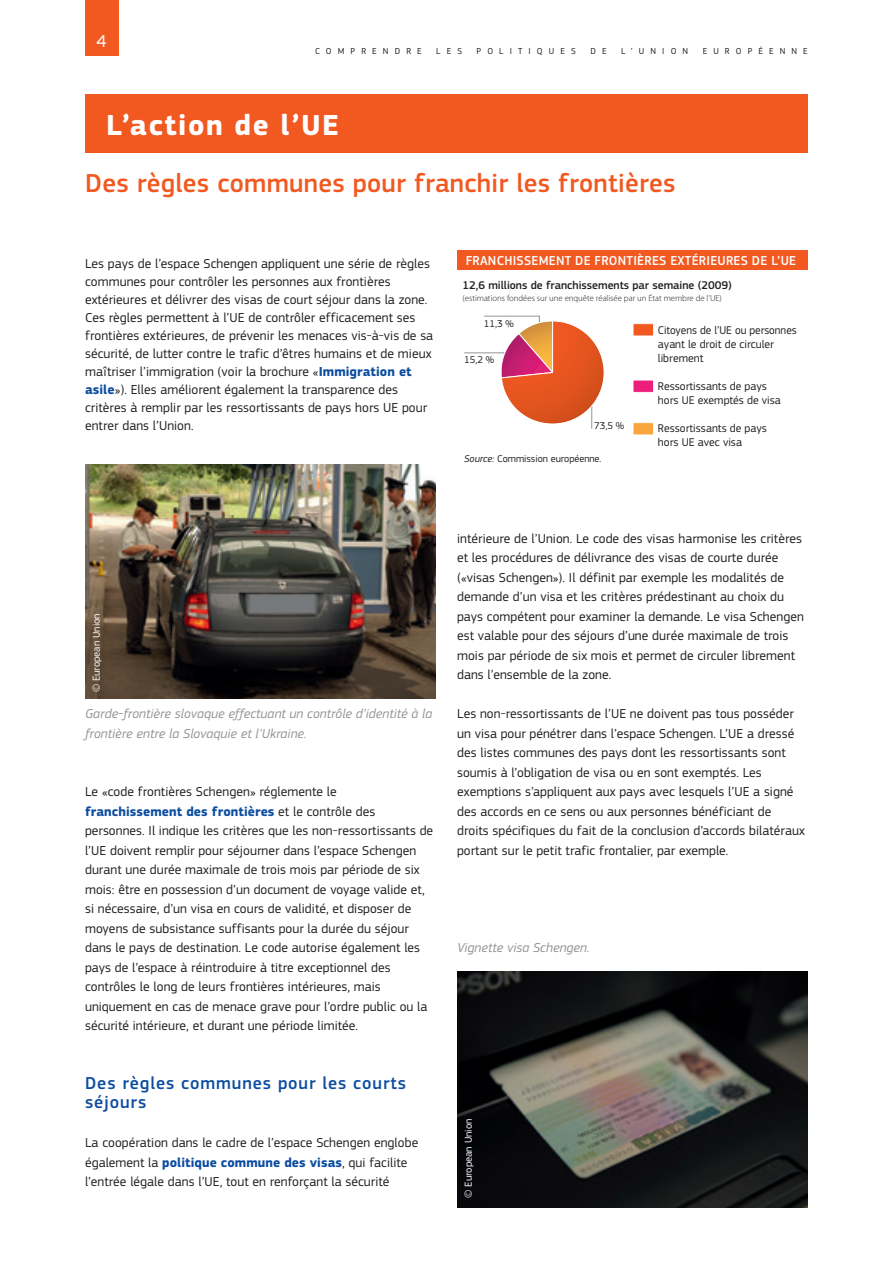
<style>
.page{position:relative;width:893px;height:1263px;background:#fff}
.page>*{position:absolute;margin:0;border:0;box-sizing:border-box;transform-origin:0 0}
.Heading01_neg{font:700 30px "EC Square Sans Pro";letter-spacing:.05em;color:#fff}
.Heading02{font:500 27px "EC Square Sans Pro";letter-spacing:.01em;color:#f15921}
.Heading03{font:500 18px/19.5px "EC Square Sans Pro";letter-spacing:.05em;color:#0d4da1}
.folio{font:18px "EC Square Sans Pro";color:#fff}
.BodyText{font:13.5px/19.5px "EC Square Sans Pro";letter-spacing:.005em;color:#231f20}
.legende_L{font:italic 13.5px/19.5px "EC Square Sans Pro";letter-spacing:.005em;color:#939598}
.Graph_Title{font:500 13.5px "EC Square Sans Pro";letter-spacing:.02em;color:#fff}
.t1{font:11.7px/14px "EC Square Sans Pro";color:#231f20}
.t2{font:500 11.7px "EC Square Sans Pro";color:#231f20}
.copyright{font:10.5px "EC Square Sans Pro";color:#fff}
.t3{font:10.2px "EC Square Sans Pro";color:#231f20}
.running_title_LEFT{font:9px "EC Square Sans Pro";color:#231f20}
.t4{font:300 8.7px "Myriad Pro";color:#231f20}
.s1{font-weight:700;color:#0d4da1}
.s2{font-style:italic}
</style>
<div class="page">
<div style="left:85px;top:0;width:33px;height:55px;background:#f15921"></div>
<img style="left:457px;top:972px;width:351px;height:236px">
<img style="left:85px;top:465px;width:351px;height:234px">
<div style="left:85px;top:94px;width:723px;height:59px;background:#f15921"></div>
<div style="left:457px;top:250px;width:351px;height:20px;background:#f15921"></div>
<hr style="left:591px;top:398px;width:1px;height:31px;background:#939598">
<hr style="left:464px;top:353px;width:59px;height:1px;background:#939598">
<svg style="left:483px;top:316px;width:121px;height:109px"></svg>
<div style="left:633px;top:324px;width:21px;height:12px;background:#f15921"></div>
<div style="left:633px;top:323px;width:21px;height:13px;border:1px solid #fff"></div>
<div style="left:633px;top:380px;width:21px;height:12px;background:#ee1e7b"></div>
<div style="left:633px;top:380px;width:21px;height:13px;border:1px solid #fff"></div>
<div style="left:633px;top:423px;width:21px;height:12px;background:#faa63f"></div>
<div style="left:633px;top:422px;width:21px;height:13px;border:1px solid #fff"></div>
<p class="folio" style="left:97px;top:30px;width:12px">4</p>
<p class="running_title_LEFT" style="left:315px;top:45px;width:23px">C omprendre</p>
<p class="running_title_LEFT" style="left:436px;top:45px;width:10px">les</p>
<p class="running_title_LEFT" style="left:477px;top:45px;width:11px">politiques</p>
<p class="running_title_LEFT" style="left:590px;top:45px;width:9px">de</p>
<p class="running_title_LEFT" style="left:621px;top:45px;width:40px">l ’Union</p>
<p class="running_title_LEFT" style="left:703px;top:45px;width:12px">européenne</p>
<p class="Heading01_neg" style="left:106px;top:107px;width:234px">L’action de l’UE</p>
<p class="Heading02" style="left:85px;top:167px;width:592px">Des règles communes pour franchir les frontières</p>
<p class="BodyText" style="left:85px;top:255px;width:350px;line-height:18px">Les pays de l’espace Schengen appliquent une série de règles communes pour contrôler les personnes aux frontières extérieures et délivrer des visas de court séjour dans la zone.<br>Ces règles permettent à l’UE de contrôler efficacement ses frontières extérieures, de prévenir les menaces vis‑à‑vis de sa sécurité, de lutter contre le trafic d’êtres humains et de mieux maîtriser l’immigration (voir la brochure «<span class="s1">Immigration et asile</span>»). Elles améliorent également la transparence des critères à remplir par les ressortissants de pays hors UE pour entrer dans l’Union.</p>
<p class="Graph_Title" style="left:466px;top:253px;width:332px">FRANCHISSEMENT DE FRONTIÈRES EXTÉRIEURES DE L’UE</p>
<p class="t2" style="left:463px;top:279px;width:271px">12,6 millions de franchissements par semaine (2009)</p>
<p class="t1" style="left:658px;top:323px;width:140px">Citoyens de l’UE ou personnes ayant le droit de circuler librement</p>
<p class="t1" style="left:658px;top:379px;width:124px">Ressortissants de pays hors UE exemptés de visa</p>
<p class="t1" style="left:658px;top:421px;width:110px">Ressortissants de pays hors UE avec visa</p>
<p class="t4" style="left:463px;top:293px;width:261px">(estimations fondées sur une enquête réalisée par un État membre de l’UE)</p>
<p class="t3" style="left:484px;top:318px;width:32px">11,3 %</p>
<p class="t3" style="left:464px;top:353px;width:32px">15,2 %</p>
<p class="t3" style="left:594px;top:419px;width:32px">73,5 %</p>
<p class="t3" style="left:464px;top:452px;width:139px"><span class="s2">Source:</span> Commission européenne.</p>
<p class="copyright" style="left:90px;top:692px;width:81px;rotate:-90deg">© European Union</p>
<p class="legende_L" style="left:85px;top:704px;width:349px">Garde‑frontière slovaque effectuant un contrôle d’identité à la frontière entre la Slovaquie et l’Ukraine.</p>
<p class="BodyText" style="left:85px;top:782px;width:350px">Le «code frontières Schengen» réglemente le <span class="s1">franchissement des frontières</span> et le contrôle des personnes. Il indique les critères que les non‑ressortissants de l’UE doivent remplir pour séjourner dans l’espace Schengen durant une durée maximale de trois mois par période de six mois: être en possession d’un document de voyage valide et, si nécessaire, d’un visa en cours de validité, et disposer de moyens de subsistance suffisants pour la durée du séjour dans le pays de destination. Le code autorise également les pays de l’espace à réintroduire à titre exceptionnel des contrôles le long de leurs frontières intérieures, mais uniquement en cas de menace grave pour l’ordre public ou la sécurité intérieure, et durant une période limitée.</p>
<p class="Heading03" style="left:85px;top:1073px;width:323px">Des règles communes pour les courts séjours</p>
<p class="BodyText" style="left:85px;top:1133px;width:335px">La coopération dans le cadre de l’espace Schengen englobe également la <span class="s1">politique commune des visas</span>, qui facilite l’entrée légale dans l’UE, tout en renforçant la sécurité</p>
<p class="BodyText" style="left:457px;top:529px;width:348px">intérieure de l’Union. Le code des visas harmonise les critères et les procédures de délivrance des visas de courte durée («visas Schengen»). Il définit par exemple les modalités de demande d’un visa et les critères prédestinant au choix du pays compétent pour examiner la demande. Le visa Schengen est valable pour des séjours d’une durée maximale de trois mois par période de six mois et permet de circuler librement dans l’ensemble de la zone.</p>
<p class="BodyText" style="left:457px;top:704px;width:349px">Les non‑ressortissants de l’UE ne doivent pas tous posséder un visa pour pénétrer dans l’espace Schengen. L’UE a dressé des listes communes des pays dont les ressortissants sont soumis à l’obligation de visa ou en sont exemptés. Les exemptions s’appliquent aux pays avec lesquels l’UE a signé des accords en ce sens ou aux personnes bénéficiant de droits spécifiques du fait de la conclusion d’accords bilatéraux portant sur le petit trafic frontalier, par exemple.</p>
<p class="legende_L" style="left:457px;top:938px;width:134px">Vignette visa Schengen.</p>
<p class="copyright" style="left:462px;top:1198px;width:81px;rotate:-90deg">© European Union</p>
</div>
